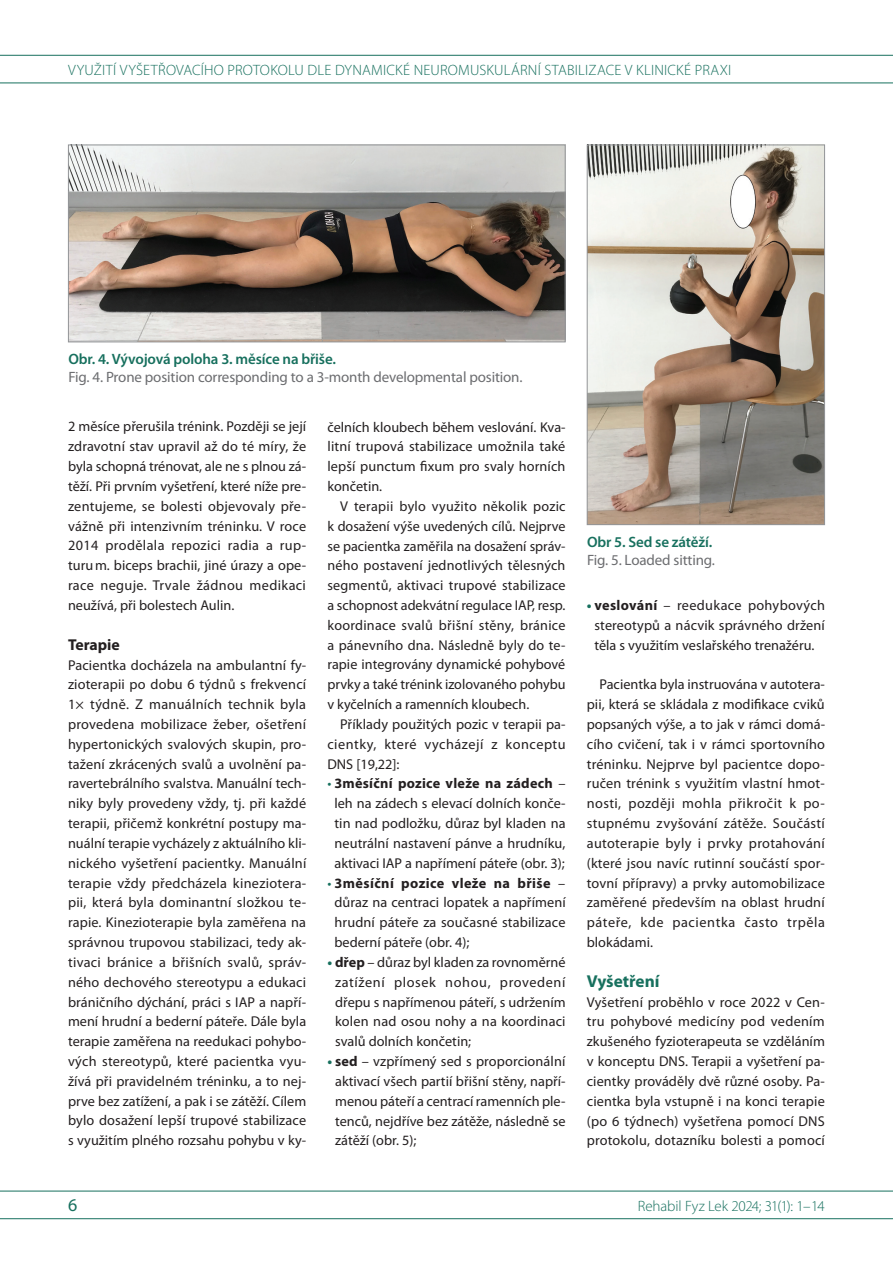
<style>
.page{position:relative;width:893px;height:1263px;background:#fff}
.page>*{position:absolute;margin:0;border:0;box-sizing:border-box;transform-origin:0 0}
.t1{font:18px "Myriad Pro";color:#17705e}
.t2{font:700 17.25px "Myriad Pro";color:#17705e}
.t3{font:700 15.75px "Myriad Pro";color:#231f20}
.t4{font:15px "Myriad Pro";letter-spacing:-.01em;color:#6c6d70}
.t5{font:300 15px "Myriad Pro";letter-spacing:.015em;color:#17705e}
.t6{font:600 15px "Myriad Pro";letter-spacing:-.01em;color:#17705e}
.t7{font:300 15px "Myriad Pro";letter-spacing:-.015em;color:#17705e}
.t8{font:14.25px/19.8px "Myriad Pro";letter-spacing:.005em;color:#231f20;text-align:justify}
.s1{color:#17705e}
.s2{font-weight:700}
.s3{font-weight:700;color:#17705e}
</style>
<div class="page">
<hr style="left:0;top:55px;width:893px;height:1px;background:#17705e">
<hr style="left:0;top:83px;width:893px;height:1px;background:#17705e">
<hr style="left:0;top:1191px;width:893px;height:1px;background:#17705e">
<hr style="left:0;top:1218px;width:893px;height:1px;background:#17705e">
<img style="left:70px;top:147px;width:494px;height:193px">
<div style="left:68px;top:145px;width:498px;height:197px;border:1px solid #939598"></div>
<img style="left:589px;top:147px;width:234px;height:376px">
<div style="left:587px;top:145px;width:238px;height:380px;border:1px solid #939598"></div>
<p class="t5" style="left:68px;top:61px;width:665px">VYUŽITÍ VYŠETŘOVACÍHO PROTOKOLU DLE DYNAMICKÉ NEUROMUSKULÁRNÍ STABILIZACE V KLINICKÉ PRAXI</p>
<p class="t6" style="left:68px;top:350px;width:269px">Obr. 4. Vývojová poloha 3. měsíce na břiše.</p>
<p class="t4" style="left:68px;top:368px;width:456px">Fig. 4. Prone position corresponding to a 3-month developmental position.</p>
<p class="t8" style="left:68px;top:417px;width:240px">2 měsíce přerušila trénink. Později se její zdravotní stav upravil až do té míry, že byla schopná trénovat, ale ne s plnou zá&shy;těží. Při prvním vyšetření, které níže pre&shy;zentujeme, se bolesti objevovaly pře&shy;vážně při intenzivním tréninku. V roce 2014 prodělala repozici radia a rup&shy;turum. biceps brachii, jiné úrazy a ope&shy;race neguje. Trvale žádnou medikaci neužívá, při bolestech Aulin.</p>
<p class="t3" style="left:68px;top:634px;width:53px">Terapie</p>
<p class="t8" style="left:68px;top:655px;width:240px">Pacientka docházela na ambulantní fy&shy;zioterapii po dobu 6 týdnů s frekvencí 1× týdně. Z manuálních technik byla provedena mobilizace žeber, ošetření hypertonických svalových skupin, pro&shy;tažení zkrácených svalů a uvolnění pa&shy;ravertebrálního svalstva. Manuální tech&shy;niky byly provedeny vždy, tj. při každé terapii, přičemž konkrétní postupy ma&shy;nuální terapie vycházely z aktuálního kli&shy;nického vyšetření pacientky. Manuální terapie vždy předcházela kineziotera&shy;pii, která byla dominantní složkou te&shy;rapie. Kinezioterapie byla zaměřena na správnou trupovou stabilizaci, tedy ak&shy;tivaci bránice a břišních svalů, správ&shy;ného dechového stereotypu a edukaci bráničního dýchání, práci s IAP a napří&shy;mení hrudní a bederní páteře. Dále byla terapie zaměřena na reedukaci pohybo&shy;vých stereotypů, které pacientka vyu&shy;žívá při pravidelném tréninku, a to nej&shy;prve bez zatížení, a pak i se zátěží. Cílem bylo dosažení lepší trupové stabilizace s využitím plného rozsahu pohybu v ky-</p>
<p class="t8" style="left:327px;top:417px;width:240px">čelních kloubech během veslování. Kva&shy;litní trupová stabilizace umožnila také lepší punctum fixum pro svaly horních končetin.</p>
<p class="t8" style="left:327px;top:496px;width:240px;text-indent:13px">V terapii bylo využito několik pozic k dosažení výše uvedených cílů. Nejprve se pacientka zaměřila na dosažení správ&shy;ného postavení jednotlivých tělesných segmentů, aktivaci trupové stabilizace a schopnost adekvátní regulace IAP, resp. koordinace svalů břišní stěny, bránice a pánevního dna. Následně byly do te&shy;rapie integrovány dynamické pohybové prvky a také trénink izolovaného pohybu v kyčelních a ramenních kloubech.</p>
<p class="t8" style="left:327px;top:714px;width:240px;text-indent:13px">Příklady použitých pozic v terapii pa&shy;cientky, které vycházejí z konceptu DNS [19,22]:</p>
<p class="t8" style="left:327px;top:773px;width:240px;text-align:center"><span class="s1">•</span> <span class="s2">3měsíční pozice vleže na zádech</span> – leh na zádech s elevací dolních konče&shy;tin nad podložku, důraz byl kladen na neutrální nastavení pánve a hrudníku, aktivaci IAP a napřímení páteře (obr. 3);</p>
<p class="t8" style="left:334px;top:873px;width:233px;text-indent:-7px"><span class="s1">•</span> <span class="s2">3měsíční pozice vleže na břiše</span> – důraz na centraci lopatek a napřímení hrudní páteře za současné stabilizace bederní páteře (obr. 4);</p>
<p class="t8" style="left:335px;top:952px;width:232px;text-indent:-8px"><span class="s3">•</span> <span class="s2">dřep</span> – důraz byl kladen za rovnoměrné zatížení plosek nohou, provedení dřepu s napřímenou páteří, s udržením kolen nad osou nohy a na koordinaci svalů dolních končetin;</p>
<p class="t8" style="left:335px;top:1051px;width:232px;text-indent:-8px"><span class="s3">•</span> <span class="s2">sed</span> – vzpřímený sed s proporcionální aktivací všech partií břišní stěny, napří&shy;menou páteří a centrací ramenních ple&shy;tenců, nejdříve bez zátěže, následně se zátěží (obr. 5);</p>
<p class="t6" style="left:587px;top:532px;width:127px">Obr 5. Sed se zátěží.</p>
<p class="t4" style="left:587px;top:550px;width:129px">Fig. 5. Loaded sitting.</p>
<p class="t8" style="left:587px;top:595px;width:240px;text-align:center"><span class="s3">•</span> <span class="s2">veslování</span> – reedukace pohybových stereotypů a nácvik správného držení těla s využitím veslařského trenažéru.</p>
<p class="t8" style="left:587px;top:674px;width:240px;text-indent:13px">Pacientka byla instruována v autotera&shy;pii, která se skládala z modifikace cviků popsaných výše, a to jak v rámci domá&shy;cího cvičení, tak i v rámci sportovního tréninku. Nejprve byl pacientce dopo&shy;ručen trénink s využitím vlastní hmot&shy;nosti, později mohla přikročit k po&shy;stupnému zvyšování zátěže. Součástí autoterapie byly i prvky protahování (které jsou navíc rutinní součástí spor&shy;tovní přípravy) a prvky automobilizace zaměřené především na oblast hrudní páteře, kde pacientka často trpěla blokádami.</p>
<p class="t2" style="left:587px;top:970px;width:74px">Vyšetření</p>
<p class="t8" style="left:587px;top:992px;width:240px">Vyšetření proběhlo v roce 2022 v Cen&shy;tru pohybové medicíny pod vedením zkušeného fyzioterapeuta se vzděláním v konceptu DNS. Terapii a vyšetření pa&shy;cientky prováděly dvě různé osoby. Pa&shy;cientka byla vstupně i na konci terapie (po 6 týdnech) vyšetřena pomocí DNS protokolu, dotazníku bolesti a pomocí</p>
<p class="t1" style="left:68px;top:1194px;width:11px">6</p>
<p class="t7" style="left:638px;top:1197px;width:189px">REHABIL FYZ LEK 2024; 31(1): 1–14</p>
</div>
